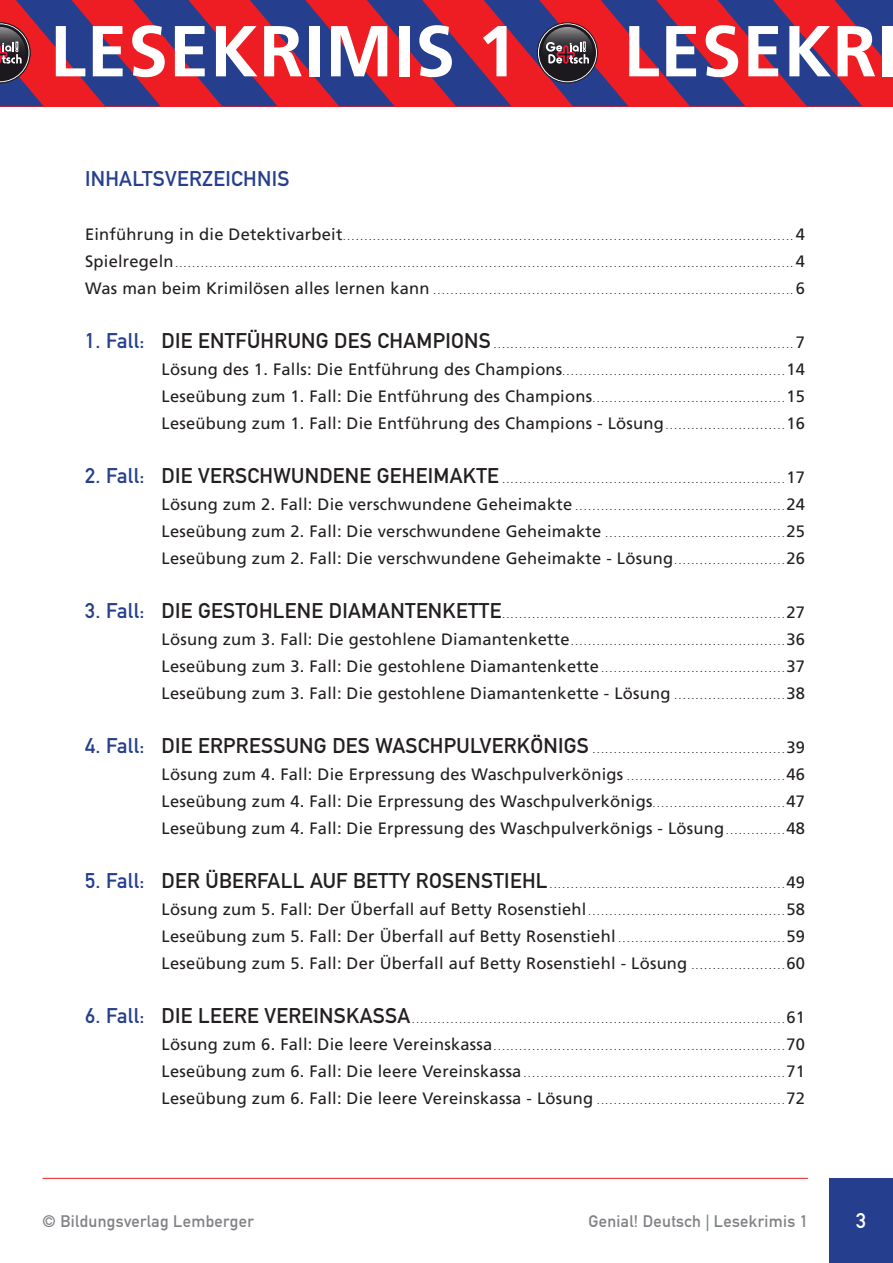
<style>
.page{position:relative;width:893px;height:1263px;background:#fff}
.page>*{position:absolute;margin:0;border:0;box-sizing:border-box;transform-origin:0 0}
.t1{font:700 72px "Frutiger LT Std";letter-spacing:.015em;color:#fff}
.t2{font:21px "DIN Mittelschrift";letter-spacing:.015em;color:#231f20}
.t3{font:21px "DIN Mittelschrift";letter-spacing:.015em;color:#253f8e}
.t4{font:21px "DIN Mittelschrift";color:#fff}
.t5{font:16.5px/27px "Frutiger LT Std";letter-spacing:.015em;color:#231f20}
.t6{font:16.5px "DIN Mittelschrift";letter-spacing:.02em;color:#808285}
.t7{font:9px "Frutiger LT Std";color:#231f20}
.s1{font-size:16.5px}
.s2{color:#253f8e}
.s3{font-size:9px}
</style>
<div class="page">
<div style="left:829px;top:1178px;width:64px;height:85px;background:#253f8e"></div>
<hr style="left:43px;top:1178px;width:765px;height:1px;background:#ee1d23">
<svg style="left:0;top:0;width:893px;height:106px;background:#8d2e54"></svg>
<h1 class="t1" style="left:50px;top:9px;width:469px">LESEKRIMIS 1</h1>
<h1 class="t1" style="left:623px;top:9px;width:276px">LESEKRI</h1>
<h2 class="t3" style="left:85px;top:166px;width:206px">Inhaltsverzeichnis</h2>
<p class="t7" style="left:85px;top:231px;width:721px"><span class="s1">Einführung in die Detektivarbeit</span>......................................................................................................... <span class="s1">4</span></p>
<p class="t7" style="left:85px;top:258px;width:721px"><span class="s1">Spielregeln</span>................................................................................................................................................ <span class="s1">4</span></p>
<p class="t7" style="left:85px;top:285px;width:721px"><span class="s1">Was man beim Krimilösen alles lernen kann</span> .................................................................................... <span class="s1">6</span></p>
<h2 class="t2" style="left:85px;top:328px;width:306px"><span class="s2">1. Fall:</span> DIE ENTFÜHRUNG DES CHA</h2>
<h2 class="t2" style="left:416px;top:328px;width:61px">MPIONS</h2>
<p class="t7" style="left:494px;top:339px;width:313px">...................................................................... <span class="s1">7</span></p>
<p class="t7" style="left:162px;top:366px;width:645px"><span class="s1">Lösung des 1. Falls: Die Entführung des Champions</span>....................................................<span class="s1">14</span></p>
<h3 class="t5" style="left:162px;top:383px;width:645px">Leseübung zum 1. Fall: Die Entführung des Champions<span class="s3">.............................................</span>15<br>Leseübung zum 1. Fall: Die Entführung des Champions - Lösung <span class="s3">. . . . . . . . . . . . . . . . . . . . . . . . . . . .</span> 16</h3>
<h2 class="t2" style="left:85px;top:463px;width:127px"><span class="s2">2. Fall:</span> DIE VERSCH</h2>
<h2 class="t2" style="left:273px;top:463px;width:73px">WUNDENE</h2>
<h2 class="t2" style="left:377px;top:463px;width:112px">GEHEIMAKTE</h2>
<p class="t7" style="left:502px;top:474px;width:304px">..................................................................<span class="s1">17</span></p>
<p class="t7" style="left:162px;top:501px;width:645px"><span class="s1">Lösung zum 2. Fall: Die verschwundene Geheimakte</span> .................................................<span class="s1">24</span></p>
<h3 class="t5" style="left:162px;top:518px;width:645px">Leseübung zum 2. Fall: Die verschwundene Geheimakte <span class="s3">..........................................</span>25<br>Leseübung zum 2. Fall: Die verschwundene Geheimakte - Lösung<span class="s3">. . . . . . . . . . . . . . . . . . . . . . . . . .</span> 26</h3>
<h2 class="t2" style="left:85px;top:598px;width:418px"><span class="s2">3. Fall:</span> Die gestohlene Diamantenkette</h2>
<p class="t7" style="left:502px;top:609px;width:304px">..................................................................<span class="s1">27</span></p>
<p class="t7" style="left:162px;top:636px;width:645px"><span class="s1">Lösung zum 3. Fall: Die gestohlene Diamantenkette</span>..................................................<span class="s1">36</span></p>
<h3 class="t5" style="left:162px;top:653px;width:645px">Leseübung zum 3. Fall: Die gestohlene Diamantenkette<span class="s3">...........................................</span>37<br>Leseübung zum 3. Fall: Die gestohlene Diamantenkette - Lösung <span class="s3">. . . . . . . . . . . . . . . . . . . . . . . . . .</span> 38</h3>
<h2 class="t2" style="left:85px;top:733px;width:164px"><span class="s2">4. Fall:</span> DIE ERPRESS</h2>
<h2 class="t2" style="left:286px;top:733px;width:121px">UNG DES WASCH</h2>
<h2 class="t2" style="left:444px;top:733px;width:39px">PULVER</h2>
<h2 class="t2" style="left:517px;top:733px;width:73px">KÖNIGS</h2>
<p class="t7" style="left:593px;top:744px;width:214px">.............................................<span class="s1">39</span></p>
<p class="t5" style="left:162px;top:761px;width:645px;text-align:justify">Lösung zum 4. Fall: Die Erpressung des Waschpulverkönigs <span class="s3">. . . . . . . . . . . . . . . . . . . . . . . . . . . . . . . . . . . . .</span> 46<br>Leseübung zum 4. Fall: Die Erpressung des Waschpulverkönigs<span class="s3">. . . . . . . . . . . . . . . . . . . . . . . . . . . . . . .</span> 47<br>Leseübung zum 4. Fall: Die Erpressung des Waschpulverkönigs - Lösung <span class="s3">. . . . . . . . . . . . . .</span> 48</p>
<h2 class="t2" style="left:85px;top:868px;width:196px"><span class="s2">5. Fall:</span> DER ÜBERFALL</h2>
<h2 class="t2" style="left:310px;top:868px;width:146px">AUF BETTY ROSENST</h2>
<h2 class="t2" style="left:504px;top:868px;width:19px">IEHL</h2>
<p class="t7" style="left:550px;top:879px;width:257px">.......................................................<span class="s1">49</span></p>
<p class="t5" style="left:162px;top:896px;width:645px;text-align:justify">Lösung zum 5. Fall: Der Überfall auf Betty Rosenstiehl<span class="s3">..............................................</span>58<br>Leseübung zum 5. Fall: Der Überfall auf Betty Rosenstiehl <span class="s3">. . . . . . . . . . . . . . . . . . . . . . . . . . . . . . . . . . . . . . .</span> 59<br>Leseübung zum 5. Fall: Der Überfall auf Betty Rosenstiehl - Lösung <span class="s3">. . . . . . . . . . . . . . . . . . . . . .</span> 60</p>
<h2 class="t2" style="left:85px;top:1003px;width:126px"><span class="s2">6. Fall:</span> DIE LEERE</h2>
<h2 class="t2" style="left:264px;top:1003px;width:14px">VERE</h2>
<h2 class="t2" style="left:313px;top:1003px;width:60px">INSKASSA</h2>
<p class="t7" style="left:412px;top:1014px;width:395px">.......................................................................................<span class="s1">61</span></p>
<p class="t7" style="left:162px;top:1041px;width:645px"><span class="s1">Lösung zum 6. Fall: Die leere Vereinskassa</span>....................................................................<span class="s1">70</span></p>
<p class="t7" style="left:162px;top:1068px;width:645px"><span class="s1">Leseübung zum 6. Fall: Die leere Vereinskassa</span>.............................................................<span class="s1">71</span></p>
<h3 class="t5" style="left:162px;top:1085px;width:645px">Leseübung zum 6. Fall: Die leere Vereinskassa - Lösung <span class="s3">............................................</span>72</h3>
<h3 class="t6" style="left:43px;top:1211px;width:213px">© Bildungsverlag Lemberger</h3>
<h3 class="t6" style="left:588px;top:1211px;width:221px">Genial! Deutsch | Lesekrimis 1</h3>
<h2 class="t4" style="left:856px;top:1208px;width:12px">3</h2>
</div>
